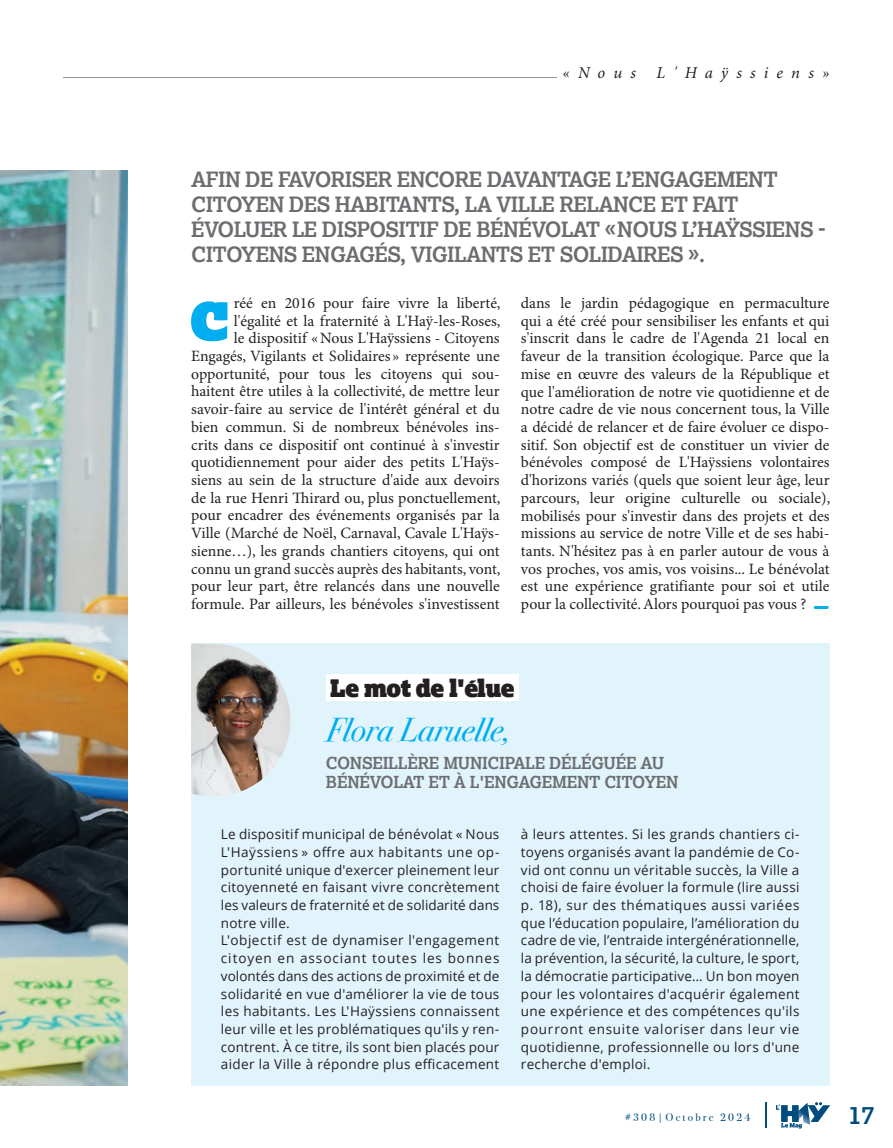
<style>
.page{position:relative;width:893px;height:1148px;background:#fff}
.page>*{position:absolute;margin:0;border:0;box-sizing:border-box;transform-origin:0 0}
.t1{font:64.35px "Lexia Advertising";color:#00aeef}
.t2{font:italic 33px "Bodoni Svty Two OSITCTT";color:#00aeef}
.t3{font:700 25.05px "Lexia";color:#004c7f}
.t4{font:24px "Lexia Advertising";letter-spacing:-.03em;color:#231f20}
.t5{font:700 21px/25.2px "Lexia";letter-spacing:-.03em;color:#6c6d70}
.t6{font:700 16.5px/19.8px "Lexia";letter-spacing:-.02em;color:#6c6d70}
.t7{font:italic 16.5px "Minion Pro";letter-spacing:.49em;color:#231f20}
.t8{font:15.75px/17.7px "Minion Pro";color:#231f20;text-align:justify}
.t9{font:13.5px/17.7px "Open Sans";letter-spacing:.02em;color:#231f20}
.t10{font:11.1px "Bodoni Svty Two ITCTT";letter-spacing:.2em;color:#004c7f}
</style>
<div class="page">
<svg style="left:776px;top:1102px;width:53px;height:26px"></svg>
<hr style="left:63px;top:77px;width:494px;height:1px;background:#939598">
<img style="left:0;top:171px;width:127px;height:914px">
<div style="left:191px;top:643px;width:638px;height:442px;background:#e1f4fc"></div>
<div style="left:326px;top:674px;width:192px;height:26px;background:#fff"></div>
<hr style="left:813px;top:606px;width:15px;height:3px;background:#00aeef;border-radius:2px">
<img style="left:191px;top:643px;width:99px;height:153px">
<p class="t7" style="left:562px;top:62px;width:268px">«Nous L'Haÿssiens»</p>
<h3 class="t5" style="left:191px;top:166px;width:635px">AFIN DE FAVORISER ENCORE DAVANTAGE L’ENGAGEMENT CITOYEN DES HABITANTS, LA VILLE RELANCE ET FAIT ÉVOLUER LE DISPOSITIF DE BÉNÉVOLAT « NOUS L’HAŸSSIENS - CITOYENS ENGAGÉS, VIGILANTS ET SOLIDAIRES ».</h3>
<h1 class="t1" style="left:190px;top:275px;width:40px">C</h1>
<p class="t8" style="left:234px;top:294px;width:268px">réé en 2016 pour faire vivre la liberté,</p>
<p class="t8" style="left:234px;top:312px;width:268px">l'égalité et la fraternité à L'Haÿ-les-Roses,</p>
<p class="t8" style="left:234px;top:330px;width:267px">le dispositif « Nous L'Haÿssiens - Citoyens</p>
<p class="t8" style="left:191px;top:348px;width:310px">Engagés, Vigilants et Solidaires » représente une</p>
<p class="t8" style="left:191px;top:365px;width:310px">opportunité, pour tous les citoyens qui sou-</p>
<p class="t8" style="left:191px;top:383px;width:310px">haitent être utiles à la collectivité, de mettre leur</p>
<p class="t8" style="left:191px;top:401px;width:310px">savoir-faire au service de l'intérêt général et du</p>
<p class="t8" style="left:191px;top:418px;width:310px">bien commun. Si de nombreux bénévoles ins-</p>
<p class="t8" style="left:191px;top:436px;width:310px">crits dans ce dispositif ont continué à s'investir</p>
<p class="t8" style="left:191px;top:454px;width:310px">quotidiennement pour aider des petits L'Haÿs-</p>
<p class="t8" style="left:191px;top:472px;width:310px">siens au sein de la structure d'aide aux devoirs</p>
<p class="t8" style="left:191px;top:489px;width:99px">de la rue Henri</p>
<p class="t8" style="left:191px;top:489px;width:311px;text-indent:118px">irard ou, plus ponctuellement, pour encadrer des événements organisés par la Ville (Marché de Noël, Carnaval, Cavale L'Haÿs&shy;sienne…), les grands chantiers citoyens, qui ont connu un grand succès auprès des habitants, vont, pour leur part, être relancés dans une nouvelle formule. Par ailleurs, les bénévoles s'investissent</p>
<p class="t8" style="left:520px;top:295px;width:311px">dans le jardin pédagogique en permaculture qui a été créé pour sensibiliser les enfants et qui s'inscrit dans le cadre de l'Agenda 21 local en faveur de la transition écologique. Parce que la mise en œuvre des valeurs de la République et que l'amélioration de notre vie quotidienne et de notre cadre de vie nous concernent tous, la Ville a décidé de relancer et de faire évoluer ce dispo&shy;sitif. Son objectif est de constituer un vivier de bénévoles composé de L'Haÿssiens volontaires d'horizons variés (quels que soient leur âge, leur parcours, leur origine culturelle ou sociale), mobilisés pour s'investir dans des projets et des missions au service de notre Ville et de ses habi&shy;tants. N'hésitez pas à en parler autour de vous à vos proches, vos amis, vos voisins... Le bénévolat est une expérience gratifiante pour soi et utile pour la collectivité. Alors pourquoi pas vous ?</p>
<h3 class="t4" style="left:330px;top:672px;width:186px">Le mot de l'élue</h3>
<h2 class="t2" style="left:326px;top:709px;width:186px">Flora Laruelle,</h2>
<p class="t6" style="left:326px;top:752px;width:354px">CONSEILLÈRE MUNICIPALE DÉLÉGUÉE AU<br>BÉNÉVOLAT ET À L'ENGAGEMENT CITOYEN</p>
<p class="t9" style="left:221px;top:825px;width:280px">Le dispositif municipal de bénévolat « Nous L'Haÿssiens » offre aux habitants une op&shy;portunité unique d'exercer pleinement leur citoyenneté en faisant vivre concrètement les valeurs de fraternité et de solidarité dans notre ville.<br>L'objectif est de dynamiser l'engagement citoyen en associant toutes les bonnes volontés dans des actions de proximité et de solidarité en vue d'améliorer la vie de tous les habitants. Les L'Haÿssiens connaissent leur ville et les problématiques qu'ils y ren&shy;contrent. À ce titre, ils sont bien placés pour aider la Ville à répondre plus efficacement</p>
<p class="t9" style="left:521px;top:825px;width:280px;text-align:justify">à leurs attentes. Si les grands chantiers ci&shy;toyens organisés avant la pandémie de Co&shy;vid ont connu un véritable succès, la Ville a choisi de faire évoluer la formule (lire aussi p. 18), sur des thématiques aussi variées que l’éducation populaire, l’amélioration du cadre de vie, l’entraide intergénérationnelle, la prévention, la sécurité, la culture, le sport, la démocratie participative… Un bon moyen pour les volontaires d'acquérir également une expérience et des compétences qu'ils pourront ensuite valoriser dans leur vie quotidienne, professionnelle ou lors d'une recherche d'emploi.</p>
<p class="t10" style="left:624px;top:1107px;width:127px">#308|Octobre 2024</p>
<h3 class="t3" style="left:847px;top:1099px;width:28px">17</h3>
</div>
